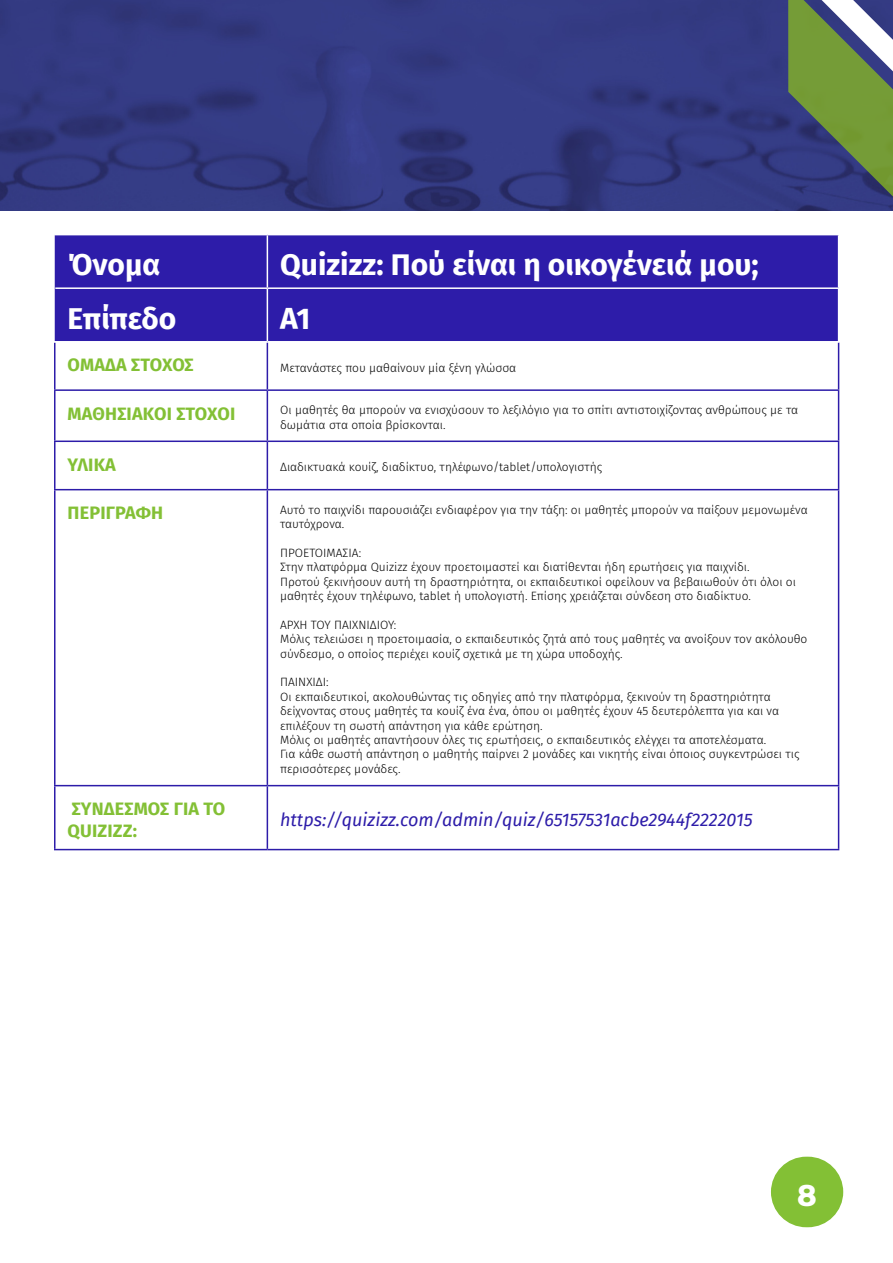
<style>
.page{position:relative;width:893px;height:1263px;background:#fff}
.page>*{position:absolute;margin:0;border:0;box-sizing:border-box;transform-origin:0 0}
.t1{font:700 30px "Fira Sans";color:#fff}
.t2{font:700 30px "Rubik";color:#fff}
.t3{font:700 18px/21.6px "Fira Sans";letter-spacing:.01em;color:#83c035}
.t4{font:italic 18px "Fira Sans";color:#2d1ca9}
.t5{font:300 12px/14.4px "Fira Sans";color:#000}
</style>
<div class="page">
<div style="left:771px;top:1157px;width:72px;height:70px;background:#83c035;border-radius:35px"></div>
<img style="left:0;top:0;width:788px;height:210px">
<svg style="left:788px;top:0;width:105px;height:211px;background:#627864"></svg>
<div style="left:55px;top:235px;width:783px;height:106px;background:#2d1ca9"></div>
<hr style="left:55px;top:287px;width:212px;height:2px;background:#fff">
<hr style="left:267px;top:287px;width:572px;height:2px;background:#fff">
<hr style="left:54px;top:389px;width:213px;height:2px;background:#2d1ca9">
<hr style="left:267px;top:389px;width:572px;height:2px;background:#2d1ca9">
<hr style="left:54px;top:440px;width:213px;height:2px;background:#2d1ca9">
<hr style="left:267px;top:440px;width:572px;height:2px;background:#2d1ca9">
<hr style="left:54px;top:489px;width:213px;height:1px;background:#2d1ca9">
<hr style="left:267px;top:489px;width:572px;height:1px;background:#2d1ca9">
<hr style="left:54px;top:785px;width:213px;height:1px;background:#2d1ca9">
<hr style="left:267px;top:785px;width:572px;height:1px;background:#2d1ca9">
<hr style="left:838px;top:342px;width:1px;height:47px;background:#2d1ca9">
<hr style="left:838px;top:391px;width:1px;height:49px;background:#2d1ca9">
<hr style="left:838px;top:442px;width:1px;height:47px;background:#2d1ca9">
<hr style="left:838px;top:490px;width:1px;height:295px;background:#2d1ca9">
<hr style="left:838px;top:786px;width:1px;height:63px;background:#2d1ca9">
<hr style="left:267px;top:849px;width:572px;height:1px;background:#2d1ca9">
<hr style="left:267px;top:235px;width:1px;height:52px;background:#fff">
<hr style="left:267px;top:289px;width:1px;height:52px;background:#fff">
<hr style="left:54px;top:342px;width:2px;height:47px;background:#2d1ca9">
<hr style="left:267px;top:342px;width:1px;height:47px;background:#2d1ca9">
<hr style="left:54px;top:391px;width:2px;height:49px;background:#2d1ca9">
<hr style="left:267px;top:391px;width:1px;height:49px;background:#2d1ca9">
<hr style="left:54px;top:442px;width:2px;height:47px;background:#2d1ca9">
<hr style="left:267px;top:442px;width:1px;height:47px;background:#2d1ca9">
<hr style="left:54px;top:490px;width:2px;height:295px;background:#2d1ca9">
<hr style="left:267px;top:490px;width:1px;height:295px;background:#2d1ca9">
<hr style="left:54px;top:786px;width:2px;height:63px;background:#2d1ca9">
<hr style="left:267px;top:786px;width:1px;height:63px;background:#2d1ca9">
<hr style="left:54px;top:849px;width:213px;height:1px;background:#2d1ca9">
<h1 class="t1" style="left:68px;top:240px;width:95px">Όνομα</h1>
<h1 class="t1" style="left:280px;top:240px;width:480px">Quizizz: Πού είναι η οικογένειά μου;</h1>
<h1 class="t1" style="left:68px;top:293px;width:110px">Επίπεδο</h1>
<h1 class="t1" style="left:280px;top:293px;width:32px">A1</h1>
<h2 class="t3" style="left:68px;top:353px;width:128px">ΟΜΆΔΑ ΣΤΌΧΟΣ</h2>
<p class="t5" style="left:280px;top:360px;width:238px">Μετανάστες που μαθαίνουν μία ξένη γλώσσα</p>
<h2 class="t3" style="left:68px;top:401px;width:169px">ΜΑΘΗΣΙΑΚΟΊ ΣΤΌΧΟΙ</h2>
<p class="t5" style="left:280px;top:403px;width:520px">Οι μαθητές θα μπορούν να ενισχύσουν το λεξιλόγιο για το σπίτι αντιστοιχίζοντας ανθρώπους με τα δωμάτια στα οποία βρίσκονται.</p>
<h2 class="t3" style="left:68px;top:452px;width:50px">ΥΛΙΚΆ</h2>
<p class="t5" style="left:280px;top:460px;width:324px">Διαδικτυακά κουίζ, διαδίκτυο, τηλέφωνο/tablet/υπολογιστής</p>
<h2 class="t3" style="left:68px;top:501px;width:95px">ΠΕΡΙΓΡΑΦΉ</h2>
<p class="t5" style="left:280px;top:502px;width:529px">Αυτό το παιχνίδι παρουσιάζει ενδιαφέρον για την τάξη: οι μαθητές μπορούν να παίξουν μεμονωμένα ταυτόχρονα.</p>
<p class="t5" style="left:280px;top:545px;width:517px">ΠΡΟΕΤΟΙΜΑΣΙΑ:<br>Στην πλατφόρμα Quizizz έχουν προετοιμαστεί και διατίθενται ήδη ερωτήσεις για παιχνίδι.<br>Προτού ξεκινήσουν αυτή τη δραστηριότητα, οι εκπαιδευτικοί οφείλουν να βεβαιωθούν ότι όλοι οι μαθητές έχουν τηλέφωνο, tablet ή υπολογιστή. Επίσης χρειάζεται σύνδεση στο διαδίκτυο.</p>
<p class="t5" style="left:280px;top:617px;width:529px">ΑΡΧΗ ΤΟΥ ΠΑΙΧΝΙΔΙΟΥ:<br>Μόλις τελειώσει η προετοιμασία, ο εκπαιδευτικός ζητά από τους μαθητές να ανοίξουν τον ακόλουθο σύνδεσμο, ο οποίος περιέχει κουίζ σχετικά με τη χώρα υποδοχής.</p>
<p class="t5" style="left:280px;top:675px;width:521px">ΠΑΙΝΧΙΔΙ:<br>Οι εκπαιδευτικοί, ακολουθώντας τις οδηγίες από την πλατφόρμα, ξεκινούν τη δραστηριότητα δείχνοντας στους μαθητές τα κουίζ ένα ένα, όπου οι μαθητές έχουν 45 δευτερόλεπτα για και να επιλέξουν τη σωστή απάντηση για κάθε ερώτηση.<br>Μόλις οι μαθητές απαντήσουν όλες τις ερωτήσεις, ο εκπαιδευτικός ελέγχει τα αποτελέσματα.<br>Για κάθε σωστή απάντηση ο μαθητής παίρνει 2 μονάδες και νικητής είναι όποιος συγκεντρώσει τις περισσότερες μονάδες.</p>
<h2 class="t3" style="left:68px;top:797px;width:159px">ΣΎΝΔΕΣΜΟΣ ΓΙΑ ΤΟ<br>QUIZIZZ:</h2>
<h2 class="t4" style="left:280px;top:806px;width:474px">https://quizizz.com/admin/quiz/65157531acbe2944f2222015</h2>
<h1 class="t2" style="left:797px;top:1179px;width:22px">8</h1>
</div>
